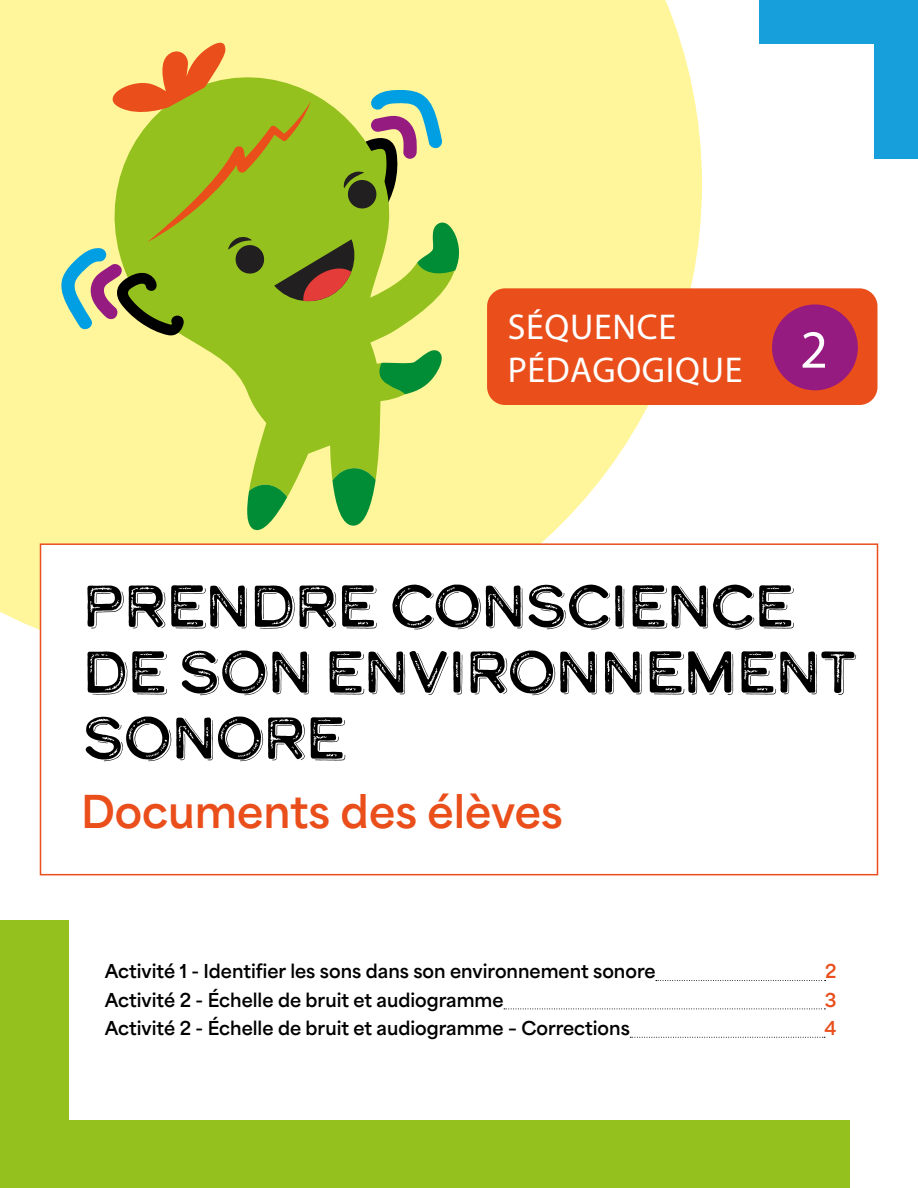
<style>
.page{position:relative;width:918px;height:1188px;background:#fff}
.page>*{position:absolute;margin:0;border:0;box-sizing:border-box;transform-origin:0 0}
.t1{font:58.5px/66px "Calder Dark Grit Shadow";letter-spacing:-.05em;color:#000}
.t2{font:700 42.6px "Area Normal";color:#e94e1b}
.t3{font:36px/43.2px "Myriad Pro";letter-spacing:.02em;color:#fff}
.t4{font:700 18px "Area Normal";color:#000}
.t5{font:700 18px "Area Normal";color:#e94e1b}
</style>
<div class="page">
<div style="left:759px;top:0;width:159px;height:43px;background:#169fdb"></div>
<div style="left:875px;top:0;width:43px;height:159px;background:#169fdb"></div>
<div style="left:0;top:920px;width:68px;height:268px;background:#95c11f"></div>
<div style="left:40px;top:1120px;width:810px;height:68px;background:#95c11f"></div>
<svg style="left:0;top:0;width:702px;height:665px;fill:#fff69b"></svg>
<div style="left:40px;top:543px;width:838px;height:332px;background:#fff;border:2px solid #e94e1b"></div>
<svg style="left:60px;top:38px;width:401px;height:496px"></svg>
<div style="left:487px;top:288px;width:391px;height:117px;background:#e94e1b;border-radius:18px"></div>
<div style="left:772px;top:304px;width:86px;height:86px;background:#951b81;border-radius:50%"></div>
<svg style="left:656px;top:980px;width:170px;height:1px"></svg>
<svg style="left:504px;top:1009px;width:321px;height:1px"></svg>
<svg style="left:630px;top:1037px;width:195px;height:1px"></svg>
<h3 class="t3" style="left:508px;top:304px;width:322px">SÉQUENCE<br>PÉDAGOGIQUE <sup>2</sup></h3>
<h1 class="t1" style="left:81px;top:572px;width:778px">PRENDRE CONSCIENCE<br>DE SON ENVIRONNEMENT<br>SONORE</h1>
<h2 class="t2" style="left:81px;top:773px;width:483px">Documents des élèves</h2>
<p class="t4" style="left:105px;top:955px;width:552px">Activité 1 - Identifier les sons dans son environnement sonore</p>
<p class="t5" style="left:825px;top:955px;width:13px">2</p>
<p class="t4" style="left:105px;top:984px;width:400px">Activité 2 - Échelle de bruit et audiogramme</p>
<p class="t5" style="left:825px;top:984px;width:13px">3</p>
<p class="t4" style="left:105px;top:1012px;width:527px">Activité 2 - Échelle de bruit et audiogramme – Corrections</p>
<p class="t5" style="left:824px;top:1012px;width:14px">4</p>
</div>
